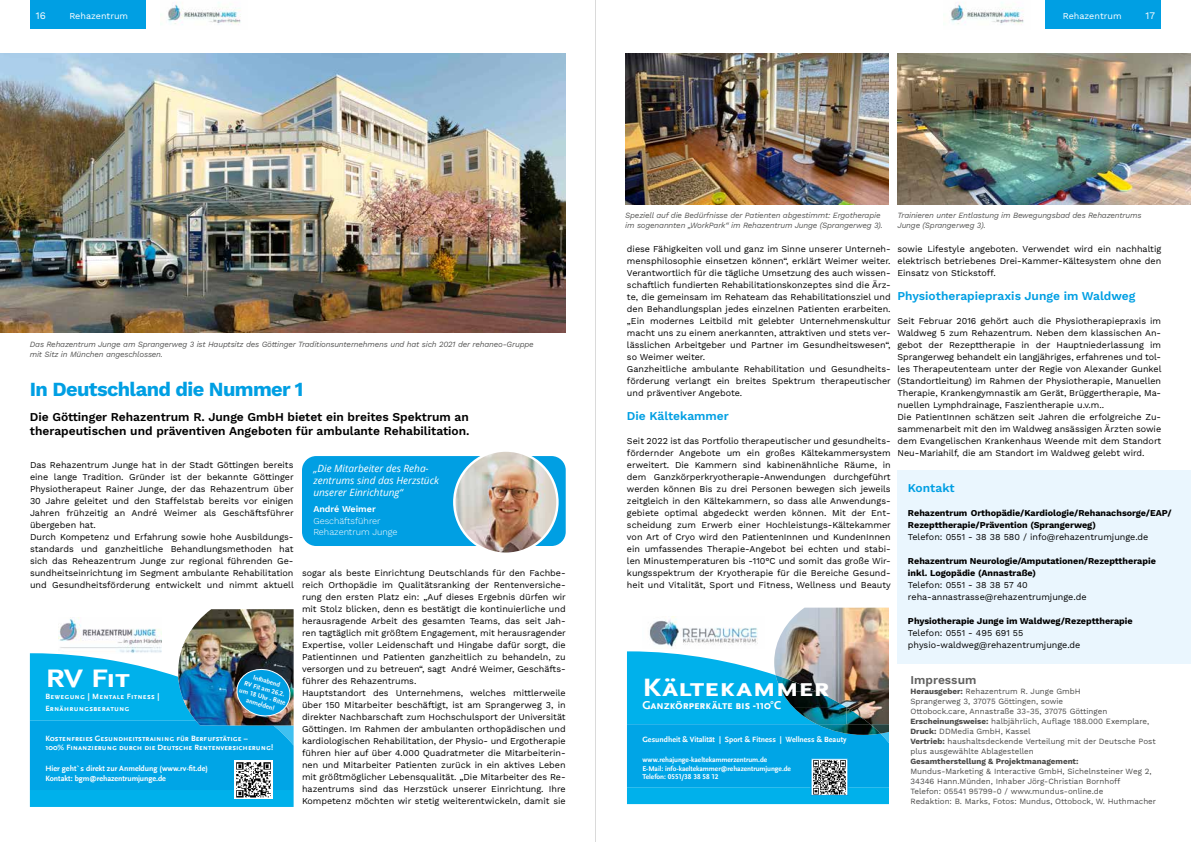
<style>
.page{position:relative;width:1191px;height:842px;background:#fff}
.page>*{position:absolute;margin:0;border:0;box-sizing:border-box;transform-origin:0 0}
.t1{font:700 26.6px "Scala Sans Sc Offc";color:#fff;scale:1.25 1}
.t2{font:700 26.4px "Scala Sans Sc Offc";letter-spacing:-.035em;color:#fff;scale:1.25 1}
.t3{font:700 20px "Work Sans";letter-spacing:-.03em;color:#009fe3}
.t4{font:600 12px/14.4px "Work Sans";color:#000}
.t5{font:600 12px "Work Sans";color:#009fe3}
.t6{font:600 12px "Work Sans";color:#60605f}
.t7{font:700 11.9px "Scala Sans Sc Offc";letter-spacing:-.025em;color:#fff}
.t8{font:italic 10px/12px "Open Sans";color:#fff}
.t9{font:10px "Work Sans";color:#fff}
.t10{font:9px/12px "Work Sans";color:#000}
.t11{font:700 9px/12px "Work Sans";color:#000}
.t12{font:300 9px/11.5px "Work Sans";color:#fff}
.t13{font:9px "Work Sans";color:#fff}
.t14{font:600 9px "Work Sans";color:#fff}
.t15{font:8px/10px "Work Sans";color:#4a4a49}
.t16{font:italic 8px/9.6px "Work Sans";letter-spacing:-.02em;color:#575756}
.t17{font:700 8px/9.3px "Scala Sans Sc Offc";color:#fff}
.t18{font:700 8px/9.6px "Scala Sans Offc";color:#fff}
.t19{font:700 8px/12px "Scala Sans Sc Offc";letter-spacing:.02em;color:#fff}
.t20{font:700 8px "Work Sans";color:#4a4a49}
.t21{font:700 7.9px "Scala Sans Offc";color:#fff}
.t22{font:700 7.3px/8.6px "Scala Sans Offc";letter-spacing:-.005em;color:#fff}
.t23{font:700 6.6px/8px "Scala Sans Offc";color:#fff;text-align:center}
.s1{font-weight:700}
</style>
<div class="page">
<div style="left:897px;top:471px;width:294px;height:193px;background:#eaf6fe"></div>
<img style="left:775px;top:608px;width:114px;height:43px">
<svg style="left:627px;top:651px;width:262px;height:153px;background:#1fa2d0"></svg>
<img style="left:817px;top:724px;width:63px;height:11px">
<img style="left:649px;top:617px;width:109px;height:30px">
<img style="left:812px;top:760px;width:34px;height:34px">
<div style="left:810px;top:758px;width:38px;height:38px;border:1px solid #009fe3"></div>
<svg style="left:30px;top:653px;width:264px;height:154px;fill:#00b1eb"></svg>
<img style="left:58px;top:617px;width:104px;height:36px">
<img style="left:235px;top:790px;width:37px;height:8px">
<img style="left:178px;top:609px;width:116px;height:57px">
<svg style="left:30px;top:666px;width:264px;height:124px;background:#0f9fd8"></svg>
<img style="left:0;top:54px;width:566px;height:278px">
<img style="left:897px;top:54px;width:294px;height:150px">
<div style="left:302px;top:456px;width:264px;height:90px;background:#009fe3;border-radius:14px"></div>
<img style="left:454px;top:451px;width:103px;height:103px;border-radius:52px">
<div style="left:453px;top:449px;width:105px;height:106px;border:2px solid #fff;border-radius:50%"></div>
<img style="left:625px;top:54px;width:264px;height:150px">
<div style="left:30px;top:0;width:116px;height:29px;background:#009fe3"></div>
<div style="left:1045px;top:0;width:116px;height:29px;background:#009fe3"></div>
<hr style="left:595px;top:0;width:1px;height:842px;background:#dadada">
<img style="left:943px;top:2px;width:81px;height:23px">
<img style="left:160px;top:2px;width:81px;height:23px">
<p class="t9" style="left:36px;top:8px;width:11px">16</p>
<p class="t13" style="left:69px;top:9px;width:60px">Rehazentrum</p>
<p class="t13" style="left:1062px;top:9px;width:60px">Rehazentrum</p>
<p class="t9" style="left:1145px;top:8px;width:11px">17</p>
<p class="t16" style="left:30px;top:339px;width:505px">Das Rehazentrum Junge am Sprangerweg 3 ist Hauptsitz des Göttinger Traditionsunternehmens und hat sich 2021 der rehaneo-Gruppe mit Sitz in München angeschlossen.</p>
<h3 class="t3" style="left:30px;top:374px;width:275px">In Deutschland die Nummer 1</h3>
<h3 class="t4" style="left:30px;top:409px;width:441px">Die Göttinger Rehazentrum R. Junge GmbH bietet ein breites Spektrum an therapeutischen und präventiven Angeboten für ambulante Rehabilitation.</h3>
<p class="t10" style="left:30px;top:459px;width:265px">Das Rehazentrum Junge hat in der Stadt Göttingen bereits eine lange Tradition. Gründer ist der bekannte Göttinger Physiotherapeut Rainer Junge, der das Rehazentrum über 30 Jahre geleitet und den Staffelstab bereits vor einigen Jahren frühzeitig an André Weimer als Geschäftsführer übergeben hat.<br>Durch Kompetenz und Erfahrung sowie hohe Ausbildungs&shy;standards und ganzheitliche Behandlungsmethoden hat sich das Reheazentrum Junge zur regional führenden Ge&shy;sundheitseinrichtung im Segment ambulante Rehabilitation und Gesundheitsförderung entwickelt und nimmt aktuell</p>
<h1 class="t1" style="left:45px;top:664px;width:69px">RV Fit</h1>
<p class="t19" style="left:45px;top:691px;width:116px">Bewegung | Mentale Fitness |<br>Ernährungsberatung</p>
<p class="t23" style="left:244px;top:671px;width:49px;rotate:15deg">Infoabend<br>RV Fit am 26.2. um 18 Uhr - Bitte anmelden!</p>
<p class="t17" style="left:45px;top:734px;width:229px">Kostenfreies Gesundheitstraining für Berfufstätige –<br>100% Finanzierung durch die Deutsche Rentenversicherung!</p>
<p class="t18" style="left:45px;top:764px;width:164px">Hier geht`s direkt zur Anmeldung (www.rv-fit.de)<br>Kontakt: bgm@rehazentrumjunge.de</p>
<p class="t8" style="left:313px;top:462px;width:127px">„Die Mitarbeiter des Reha&shy;zentrums sind das Herzstück unserer Einrichtung“</p>
<p class="t14" style="left:313px;top:503px;width:64px">André Weimer</p>
<p class="t12" style="left:313px;top:515px;width:86px">Geschäftsführer<br>Rehazentrum Junge</p>
<p class="t10" style="left:302px;top:567px;width:265px">sogar als beste Einrichtung Deutschlands für den Fachbe&shy;reich Orthopädie im Qualitätsranking der Rentenversiche&shy;rung den ersten Platz ein: „Auf dieses Ergebnis dürfen wir mit Stolz blicken, denn es bestätigt die kontinuierliche und herausragende Arbeit des gesamten Teams, das seit Jah&shy;ren tagtäglich mit größtem Engagement, mit herausragender Expertise, voller Leidenschaft und Hingabe dafür sorgt, die Patientinnen und Patienten ganzheitlich zu behandeln, zu versorgen und zu betreuen“, sagt André Weimer, Geschäfts&shy;führer des Rehazentrums.<br>Hauptstandort des Unternehmens, welches mittlerweile über 150 Mitarbeiter beschäftigt, ist am Sprangerweg 3, in direkter Nachbarschaft zum Hochschulsport der Universität Göttingen. Im Rahmen der ambulanten orthopädischen und kardiologischen Rehabilitation, der Physio- und Ergotherapie führen hier auf über 4.000 Quadratmeter die Mitarbeiterin&shy;nen und Mitarbeiter Patienten zurück in ein aktives Leben mit größtmöglicher Lebensqualität. „Die Mitarbeiter des Re&shy;hazentrums sind das Herzstück unserer Einrichtung. Ihre Kompetenz möchten wir stetig weiterentwickeln, damit sie</p>
<p class="t16" style="left:625px;top:210px;width:259px">Speziell auf die Bedürfnisse der Patienten abgestimmt: Ergotherapie im sogenannten „WorkPark“ im Rehazentrum Junge (Sprangerweg 3).</p>
<p class="t16" style="left:897px;top:210px;width:245px">Trainieren unter Entlastung im Bewegungsbad des Rehazentrums<br>Junge (Sprangerweg 3).</p>
<p class="t10" style="left:897px;top:242px;width:265px;text-align:justify">sowie Lifestyle angeboten. Verwendet wird ein nachhaltig elektrisch betriebenes Drei-Kammer-Kältesystem ohne den Einsatz von Stickstoff.</p>
<h3 class="t5" style="left:897px;top:287px;width:239px">Physiotherapiepraxis Junge im Waldweg</h3>
<p class="t10" style="left:897px;top:315px;width:265px">Seit Februar 2016 gehört auch die Physiotherapiepraxis im Waldweg 5 zum Rehazentrum. Neben dem klassischen An&shy;gebot der Rezepttherapie in der Hauptniederlassung im Sprangerweg behandelt ein langjähriges, erfahrenes und tol&shy;les Therapeutenteam unter der Regie von Alexander Gunkel (Standortleitung) im Rahmen der Physiotherapie, Manuellen Therapie, Krankengymnastik am Gerät, Brüggertherapie, Ma&shy;nuellen Lymphdrainage, Faszientherapie u.v.m..<br>Die PatientInnen schätzen seit Jahren die erfolgreiche Zu&shy;sammenarbeit mit den im Waldweg ansässigen Ärzten sowie dem Evangelischen Krankenhaus Weende mit dem Standort Neu-Mariahilf, die am Standort im Waldweg gelebt wird.</p>
<p class="t10" style="left:627px;top:243px;width:265px">diese Fähigkeiten voll und ganz im Sinne unserer Unterneh&shy;mensphilosophie einsetzen können“, erklärt Weimer weiter.<br>Verantwortlich für die tägliche Umsetzung des auch wissen&shy;schaftlich fundierten Rehabilitationskonzeptes sind die Ärz&shy;te, die gemeinsam im Rehateam das Rehabilitationsziel und den Behandlungsplan jedes einzelnen Patienten erarbeiten. „Ein modernes Leitbild mit gelebter Unternehmenskultur macht uns zu einem anerkannten, attraktiven und stets ver&shy;lässlichen Arbeitgeber und Partner im Gesundheitswesen“, so Weimer weiter.<br>Ganzheitliche ambulante Rehabilitation und Gesundheits&shy;förderung verlangt ein breites Spektrum therapeutischer und präventiver Angebote.</p>
<h3 class="t5" style="left:627px;top:407px;width:103px">Die Kältekammer</h3>
<p class="t10" style="left:627px;top:435px;width:265px;text-align:justify">Seit 2022 ist das Portfolio therapeutischer und gesundheits&shy;fördernder Angebote um ein großes Kältekammersystem erweitert. Die Kammern sind kabinenähnliche Räume, in dem Ganzkörperkryotherapie-Anwendungen durchgeführt werden können Bis zu drei Personen bewegen sich jeweils zeitgleich in den Kältekammern, so dass alle Anwendungs&shy;gebiete optimal abgedeckt werden können. Mit der Ent&shy;scheidung zum Erwerb einer Hochleistungs-Kältekammer von Art of Cryo wird den PatientenInnen und KundenInnen ein umfassendes Therapie-Angebot bei echten und stabi&shy;len Minustemperaturen bis -110°C und somit das große Wir&shy;kungsspektrum der Kryotherapie für die Bereiche Gesund&shy;heit und Vitalität, Sport und Fitness, Wellness und Beauty</p>
<h3 class="t5" style="left:908px;top:479px;width:48px">Kontakt</h3>
<p class="t11" style="left:908px;top:507px;width:265px">Rehazentrum Orthopädie/Kardiologie/Rehanachsorge/EAP/<br>Rezepttherapie/Prävention (Sprangerweg)</p>
<p class="t10" style="left:908px;top:531px;width:242px">Telefon: 0551 - 38 38 580 / info@rehazentrumjunge.de</p>
<p class="t11" style="left:908px;top:555px;width:249px">Rehazentrum Neurologie/Amputationen/Rezepttherapie inkl. Logopädie (Annastraße)</p>
<p class="t10" style="left:908px;top:579px;width:180px">Telefon: 0551 - 38 38 57 40 reha-annastrasse@rehazentrumjunge.de</p>
<p class="t11" style="left:908px;top:615px;width:226px">Physiotherapie Junge im Waldweg/Rezepttherapie</p>
<p class="t10" style="left:908px;top:627px;width:174px">Telefon: 0551 - 495 691 55 physio-waldweg@rehazentrumjunge.de</p>
<h2 class="t2" style="left:642px;top:672px;width:152px">Kältekammer</h2>
<h3 class="t7" style="left:642px;top:698px;width:140px">Ganzkörperkälte bis -110°C</h3>
<p class="t21" style="left:642px;top:735px;width:206px">Gesundheit &amp; Vitalität | Sport &amp; Fitness | Wellness &amp; Beauty</p>
<p class="t22" style="left:642px;top:756px;width:150px">www.rehajunge-kaeltekammerzentrum.de<br>E-Mail: info-kaeltekammer@rehazentrumjunge.de<br>Telefon: 0551/38 38 58 12</p>
<h3 class="t6" style="left:910px;top:671px;width:67px">Impressum</h3>
<p class="t15" style="left:910px;top:686px;width:247px"><span class="s1">Herausgeber:</span> Rehazentrum R. Junge GmbH<br>Sprangerweg 3, 37075 Göttingen, sowie<br>Ottobock.care, Annastraße 33-35, 37075 Göttingen <span class="s1">Erscheinungsweise:</span> halbjährlich, Auflage 188.000 Exemplare, <span class="s1">Druck:</span> DDMedia GmbH, Kassel<br><span class="s1">Vertrieb:</span> haushaltsdeckende Verteilung mit der Deutsche Post plus ausgewählte Ablagestellen</p>
<p class="t20" style="left:910px;top:755px;width:170px">Gesamtherstellung &amp; Projektmanagement:</p>
<p class="t15" style="left:910px;top:766px;width:247px">Mundus-Marketing &amp; Interactive GmbH, Sichelnsteiner Weg 2, 34346 Hann.Münden, Inhaber Jörg-Christian Bornhoff<br>Telefon: 05541 95799-0 / www.mundus-online.de<br>Redaktion: B. Marks, Fotos: Mundus, Ottobock, W. Huthmacher</p>
</div>
